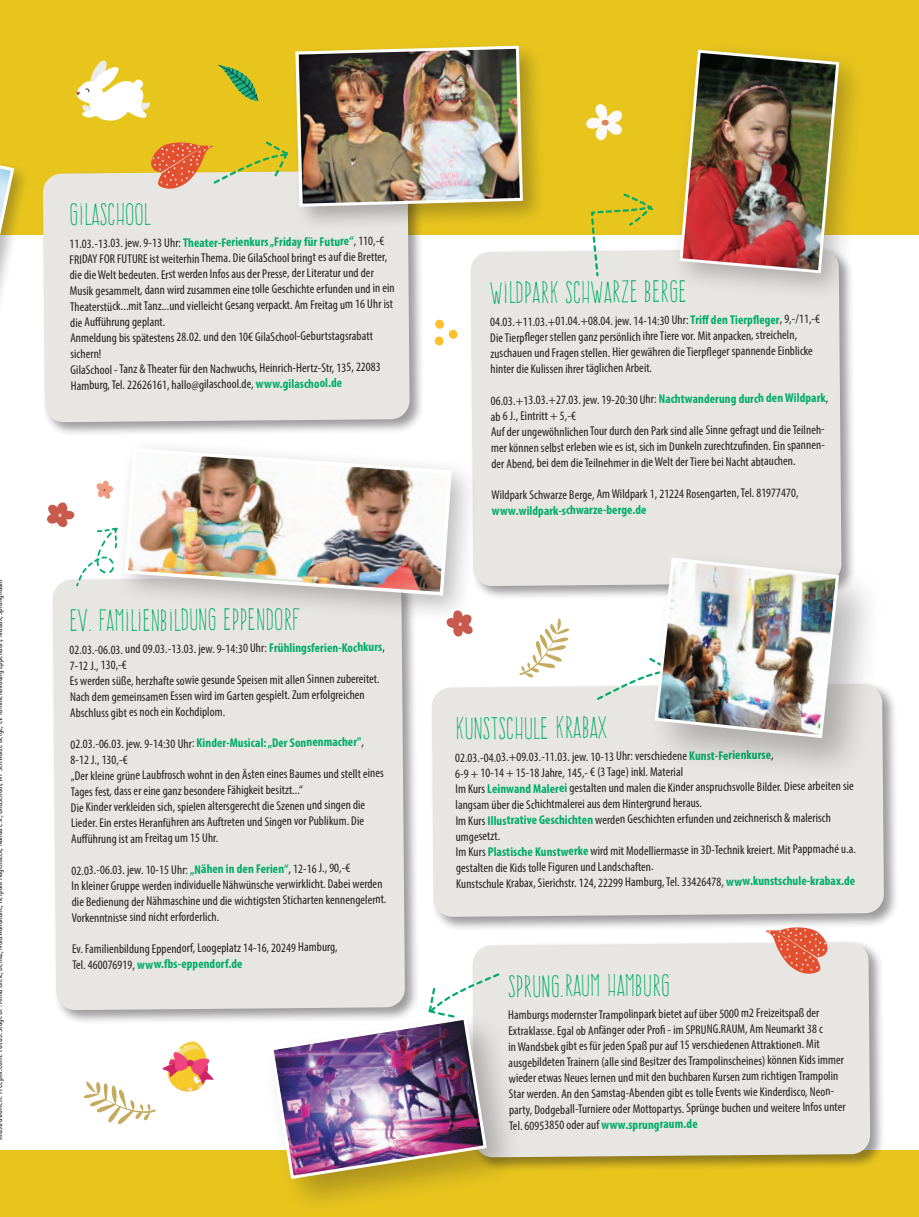
<style>
.page{position:relative;width:919px;height:1217px;background:#fff}
.page>*{position:absolute;margin:0;border:0;box-sizing:border-box;transform-origin:0 0}
.t1{font:27px "Frente H1";color:#00ab6b}
.t2{font:condensed 12.75px/15.6px "Myriad Pro";color:#231f20}
.t3{font:700 condensed 12.75px "Myriad Pro";color:#00ab6b}
.t4{font:condensed 10.5px "Myriad Pro";color:#231f20;scale:.95 1}
.t5{font:condensed 9px "Myriad Pro";color:#231f20}
.s1{font-weight:700;color:#00ab6b}
</style>
<div class="page">
<div style="left:0;top:0;width:918px;height:235px;background:#e8c51d"></div>
<div style="left:0;top:1150px;width:918px;height:66px;background:#e8c51d"></div>
<div style="left:0;top:114px;width:31px;height:243px;background:#231f20;opacity:.3"></div>
<svg style="left:0;top:115px;width:16px;height:227px"></svg>
<div style="left:41px;top:168px;width:383px;height:269px;background:#231f20;opacity:.45"></div>
<div style="left:43px;top:171px;width:366px;height:251px;background:#e8e6e3"></div>
<div style="left:468px;top:246px;width:388px;height:355px;background:#231f20;opacity:.45"></div>
<div style="left:470px;top:277px;width:371px;height:309px;background:#e8e6e3"></div>
<div style="left:50px;top:574px;width:370px;height:450px;background:#231f20;opacity:.45"></div>
<div style="left:53px;top:587px;width:352px;height:422px;background:#e8e6e3"></div>
<div style="left:429px;top:681px;width:470px;height:250px;background:#231f20;opacity:.45"></div>
<div style="left:431px;top:683px;width:452px;height:233px;background:#e8e6e3"></div>
<div style="left:470px;top:939px;width:415px;height:233px;background:#231f20;opacity:.45"></div>
<div style="left:472px;top:941px;width:398px;height:216px;background:#e8e6e3"></div>
<div style="left:668px;top:39px;width:200px;height:264px;background:#231f20;opacity:.3"></div>
<div style="left:113px;top:437px;width:367px;height:187px;background:#231f20;opacity:.3"></div>
<img style="left:123px;top:446px;width:330px;height:151px">
<div style="left:645px;top:548px;width:240px;height:236px;background:#231f20;opacity:.3"></div>
<img style="left:595px;top:556px;width:245px;height:183px">
<div style="left:263px;top:1009px;width:261px;height:207px;background:#231f20;opacity:.3"></div>
<svg style="left:434px;top:319px;width:24px;height:27px"></svg>
<svg style="left:162px;top:1041px;width:51px;height:51px"></svg>
<img style="left:56px;top:43px;width:807px;height:234px">
<svg style="left:446px;top:610px;width:27px;height:26px"></svg>
<svg style="left:519px;top:618px;width:50px;height:60px"></svg>
<svg style="left:84px;top:1081px;width:72px;height:43px"></svg>
<svg style="left:47px;top:480px;width:72px;height:107px"></svg>
<img style="left:268px;top:971px;width:233px;height:209px">
<svg style="left:765px;top:926px;width:64px;height:51px;background:#e79b89"></svg>
<p class="t5" style="left:-6px;top:767px;width:190px;rotate:-90deg">c warze erge, v. am en ung ppen or , ra ax, prung aum</p>
<p class="t5" style="left:-6px;top:999px;width:218px;rotate:-90deg">nna re e, er z, or wan a e, erpar agen ec , an u e. ., a c oo ,</p>
<p class="t5" style="left:-6px;top:1025px;width:12px;rotate:-90deg">age</p>
<p class="t4" style="left:-8px;top:1080px;width:30px;rotate:-90deg">p. .</p>
<h1 class="t1" style="left:69px;top:200px;width:82px;rotate:-1deg">GilaSchool</h1>
<p class="t2" style="left:69px;top:237px;width:326px;rotate:-1deg">11.03.-13.03. jew. 9-13 Uhr: <span class="s1">Theater-Ferienkurs „Friday für Future“</span>, 110,-€ FRIDAY FOR FUTURE ist weiterhin Thema. Die GilaSchool bringt es auf die Bretter, die die Welt bedeuten. Erst werden Infos aus der Presse, der Literatur und der Musik gesammelt, dann wird zusammen eine tolle Geschichte erfunden und in ein Theaterstück...mit Tanz...und vielleicht Gesang verpackt. Am Freitag um 16 Uhr ist die Auff ührung geplant.</p>
<p class="t2" style="left:70px;top:332px;width:304px;line-height:14.5px;rotate:-1deg">Anmeldung bis spätestens 28.02. und den 10€ GilaSchool-Geburtstagsrabatt sichern!</p>
<p class="t2" style="left:70px;top:363px;width:312px;line-height:15.1px;rotate:-1deg">GilaSchool - Tanz &amp; Theater für den Nachwuchs, Heinrich-Hertz-Str, 135, 22083<br>Hamburg, Tel. 22626161, hallo@gilaschool.de, <span class="s1">www.gilaschool.de</span></p>
<h1 class="t1" style="left:69px;top:606px;width:232px;rotate:-1deg">Ev. Familienbildung Eppendorf</h1>
<p class="t2" style="left:69px;top:642px;width:317px;line-height:15.1px;rotate:-1deg">02.03.-06.03. und 09.03.-13.03. jew. 9-14:30 Uhr: <span class="s1">Frühlingsferien-Kochkurs</span>,<br>7-12 J., 130,-€</p>
<p class="t2" style="left:69px;top:674px;width:311px;rotate:-1deg">Es werden süße, herzhafte sowie gesunde Speisen mit allen Sinnen zubereitet.<br>Nach dem gemeinsamen Essen wird im Garten gespielt. Zum erfolgreichen<br>Abschluss gibt es noch ein Kochdiplom.</p>
<p class="t2" style="left:70px;top:738px;width:295px;line-height:14.2px;rotate:-1deg">02.03.-06.03. jew. 9-14:30 Uhr: <span class="s1">Kinder-Musical: „Der Sonnenmacher"</span>,<br>8-12 J., 130,-€</p>
<p class="t2" style="left:70px;top:769px;width:315px;rotate:-1deg">„Der kleine grüne Laubfrosch wohnt in den Ästen eines Baumes und stellt eines Tages fest, dass er eine ganz besondere Fähigkeit besitzt...“<br>Die Kinder verkleiden sich, spielen altersgerecht die Szenen und singen die Lieder. Ein erstes Heranführen ans Auftreten und Singen vor Publikum. Die<br>Auff ührung ist am Freitag um 15 Uhr.</p>
<p class="t2" style="left:71px;top:862px;width:316px;rotate:-1deg">02.03.-06.03. jew. 10-15 Uhr: <span class="s1">„Nähen in den Ferien“</span>, 12-16 J., 90,-€<br>In kleiner Gruppe werden individuelle Nähwünsche verwirklicht. Dabei werden die Bedienung der Nähmaschine und die wichtigsten Sticharten kennengelernt.<br>Vorkenntnisse sind nicht erforderlich.</p>
<p class="t2" style="left:72px;top:942px;width:267px;rotate:-1deg">Ev. Familienbildung Eppendorf, Loogeplatz 14-16, 20249 Hamburg,<br>Tel. 460076919, <span class="s1">www.fbs-eppendorf.de</span></p>
<h1 class="t1" style="left:489px;top:278px;width:198px;rotate:-1deg">Wildpark Schwarze Berge</h1>
<p class="t2" style="left:489px;top:315px;width:332px;rotate:-1deg">04.03.+11.03.+01.04.+08.04. jew. 14-14:30 Uhr: <span class="s1">Triff den Tierpfl eger</span>, 9,-/11,-€ Die Tierpfl eger stellen ganz persönlich ihre Tiere vor. Mit anpacken, streicheln, zuschauen und Fragen stellen. Hier gewähren die Tierpfl eger spannende Einblicke hinter die Kulissen ihrer täglichen Arbeit.</p>
<p class="t2" style="left:490px;top:393px;width:339px;rotate:-1deg">06.03.+13.03.+27.03. jew. 19-20:30 Uhr: <span class="s1">Nachtwanderung durch den Wildpark</span>, ab 6 J., Eintritt + 5,-€</p>
<p class="t2" style="left:490px;top:425px;width:338px;text-align:justify;rotate:-1deg">Auf der ungewöhnlichen Tour durch den Park sind alle Sinne gefragt und die Teilneh&shy;mer können selbst erleben wie es ist, sich im Dunkeln zurechtzufi nden. Ein spannen&shy;der Abend, bei dem die Teilnehmer in die Welt der Tiere bei Nacht abtauchen.</p>
<p class="t2" style="left:491px;top:488px;width:308px;rotate:-1deg">Wildpark Schwarze Berge, Am Wildpark 1, 21224 Rosengarten, Tel. 81977470,</p>
<p class="t3" style="left:491px;top:503px;width:156px;rotate:-1deg">www.wildpark-schwarze-berge.de</p>
<h1 class="t1" style="left:454px;top:714px;width:153px;rotate:-1deg">Kunstschule Krabax</h1>
<p class="t2" style="left:454px;top:750px;width:400px;line-height:16.4px;rotate:-1deg">02.03.-04.03.+09.03.-11.03. jew. 10-13 Uhr: verschiedene <span class="s1">Kunst-Ferienkurse</span>,<br>6-9 + 10-14 + 15-18 Jahre, 145,- € (3 Tage) inkl. Material<br>Im Kurs <span class="s1">Leinwand Malerei</span> gestalten und malen die Kinder anspruchsvolle Bilder. Diese arbeiten sie</p>
<p class="t2" style="left:455px;top:797px;width:377px;line-height:16.8px;rotate:-1deg">langsam über die Schichtmalerei aus dem Hintergrund heraus.<br>Im Kurs <span class="s1">Illustrative Geschichten</span> werden Geschichten erfunden und zeichnerisch &amp; malerisch</p>
<p class="t2" style="left:455px;top:827px;width:401px;line-height:17.7px;rotate:-1deg">umgesetzt.<br>Im Kurs <sup>P</sup><span class="s1">lastische Kunstwerke</span> wird mit Modelliermasse in 3D-Technik kreiert. Mit Pappmaché u.a.</p>
<p class="t2" style="left:455px;top:860px;width:400px;line-height:16px;rotate:-1deg">gestalten die Kids tolle Figuren und Landschaften.<br>Kunstschule Krabax, Sierichstr. 124, 22299 Hamburg, Tel. 33426478, <span class="s1">www.kunstschule-krabax.de</span></p>
<h1 class="t1" style="left:507px;top:971px;width:163px;rotate:-1deg">SPRUNG.RAUM Hamburg</h1>
<p class="t2" style="left:507px;top:1008px;width:338px;rotate:-1deg">Hamburgs modernster Trampolinpark bietet auf über 5000 m2 Freizeitspaß der Extraklasse. Egal ob Anfänger oder Profi - im SPRUNG.RAUM, Am Neumarkt 38 c<br>in Wandsbek gibt es für jeden Spaß pur auf 15 verschiedenen Attraktionen. Mit ausgebildeten Trainern (alle sind Besitzer des Trampolinscheines) können Kids immer wieder etwas Neues lernen und mit den buchbaren Kursen zum richtigen Trampolin Star werden. An den Samstag-Abenden gibt es tolle Events wie Kinderdisco, Neon&shy;party, Dodgeball-Turniere oder Mottopartys. Sprünge buchen und weitere Infos unter Tel. 60953850 oder auf <span class="s1">www.sprungraum.de</span></p>
</div>
